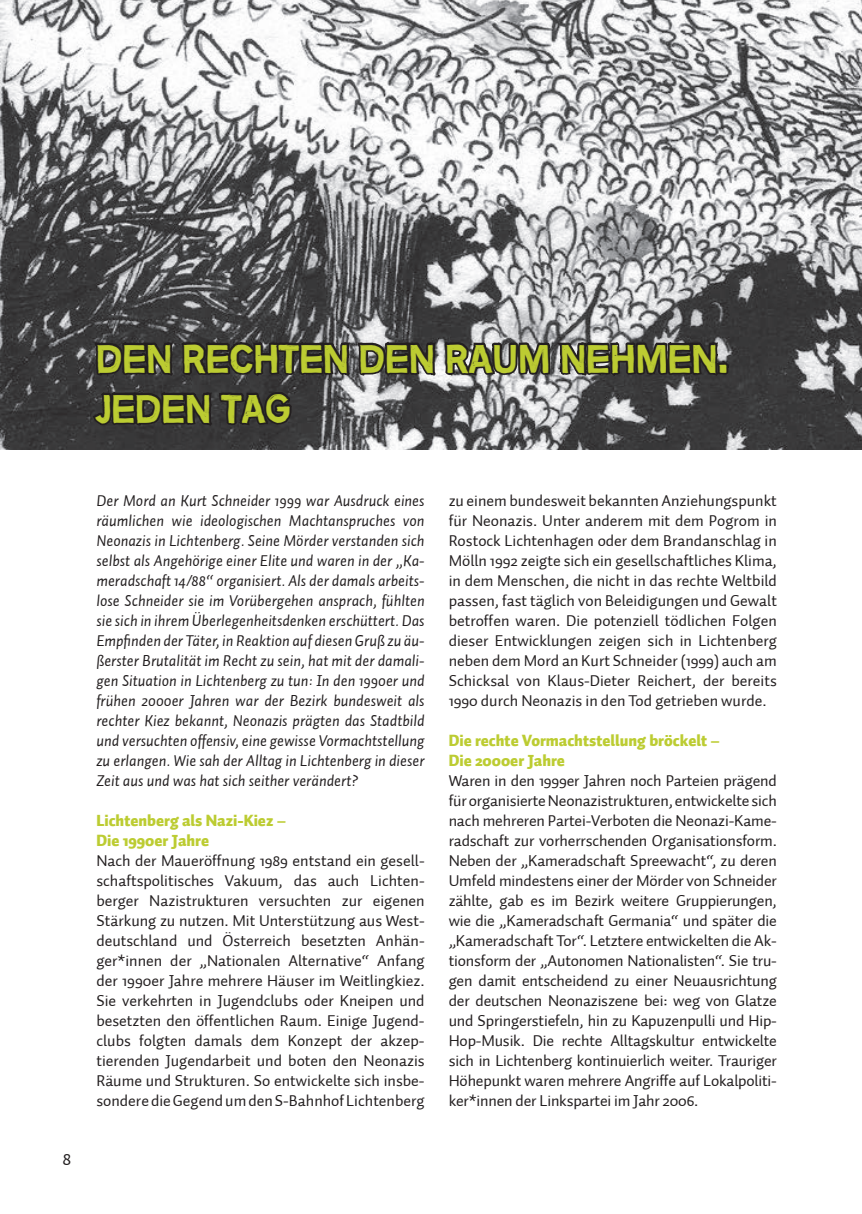
<style>
.page{position:relative;width:862px;height:1214px;background:#fff}
.page>*{position:absolute;margin:0;border:0;box-sizing:border-box;transform-origin:0 0}
.t1{font:40px/50px "No more lies";color:#bccc32}
.t2{font:18px "Auto 1";color:#231f20}
.t3{font:16px/20px "Auto 1";color:#231f20;text-align:justify}
.t4{font:italic 16px/20px "Auto 1";color:#231f20;text-align:justify}
.t5{font:900 16px/20px "Auto 1";color:#bccc32}
</style>
<div class="page">
<img style="left:0;top:0;width:862px;height:449px">
<svg style="left:443px;top:195px;width:287px;height:255px;background:#858586"></svg>
<svg style="left:90px;top:195px;width:347px;height:255px;background:#555556"></svg>
<h1 class="t1" style="left:96px;top:335px;width:633px">DEN RECHTEN DEN RAUM NEHMEN.<br>JEDEN TAG</h1>
<p class="t2" style="left:62px;top:1147px;width:10px">8</p>
<p class="t4" style="left:96px;top:490px;width:330px">Der Mord an Kurt Schneider 1999 war Ausdruck eines räumlichen wie ideologischen Machtanspruches von Neonazis in Lichtenberg. Seine Mörder verstanden sich selbst als Angehörige einer Elite und waren in der „Ka&shy;meradschaft 14/88“ organisiert. Als der damals arbeits&shy;lose Schneider sie im Vorübergehen ansprach, fühlten sie sich in ihrem Überlegenheitsdenken erschüttert. Das Empfinden der Täter, in Reaktion auf diesen Gruß zu äu&shy;ßerster Brutalität im Recht zu sein, hat mit der damali&shy;gen Situation in Lichtenberg zu tun: In den 1990er und frühen 2000er Jahren war der Bezirk bundesweit als rechter Kiez bekannt, Neonazis prägten das Stadtbild und versuchten offensiv, eine gewisse Vormachtstellung zu erlangen. Wie sah der Alltag in Lichtenberg in dieser Zeit aus und was hat sich seither verändert?</p>
<p class="t5" style="left:96px;top:811px;width:191px">Lichtenberg als Nazi-Kiez –<br>Die 1990er Jahre</p>
<p class="t3" style="left:96px;top:850px;width:330px">Nach der Maueröffnung 1989 entstand ein gesell&shy;schaftspolitisches Vakuum, das auch Lichten&shy;berger Nazistrukturen versuchten zur eigenen Stärkung zu nutzen. Mit Unterstützung aus West&shy;deutschland und Österreich besetzten Anhän&shy;ger*innen der „Nationalen Alternative“ Anfang der 1990er Jahre mehrere Häuser im Weitlingkiez.<br>Sie verkehrten in Jugendclubs oder Kneipen und besetzten den öffentlichen Raum. Einige Jugend&shy;clubs folgten damals dem Konzept der akzep&shy;tierenden Jugendarbeit und boten den Neonazis Räume und Strukturen. So entwickelte sich insbe&shy;sondere die Gegend um den S-Bahnhof Lichtenberg</p>
<p class="t3" style="left:449px;top:490px;width:330px">zu einem bundesweit bekannten Anziehungspunkt für Neonazis. Unter anderem mit dem Pogrom in Rostock Lichtenhagen oder dem Brandanschlag in Mölln 1992 zeigte sich ein gesellschaftliches Klima, in dem Menschen, die nicht in das rechte Weltbild passen, fast täglich von Beleidigungen und Gewalt betroffen waren. Die potenziell tödlichen Folgen dieser Entwicklungen zeigen sich in Lichtenberg neben dem Mord an Kurt Schneider (1999) auch am Schicksal von Klaus-Dieter Reichert, der bereits 1990 durch Neonazis in den Tod getrieben wurde.</p>
<p class="t5" style="left:449px;top:731px;width:273px">Die rechte Vormachtstellung bröckelt –<br>Die 2000er Jahre</p>
<p class="t3" style="left:449px;top:770px;width:330px">Waren in den 1999er Jahren noch Parteien prägend für organisierte Neonazistrukturen, entwickelte sich nach mehreren Partei-Verboten die Neonazi-Kame&shy;radschaft zur vorherrschenden Organisationsform.<br>Neben der „Kameradschaft Spreewacht“, zu deren Umfeld mindestens einer der Mörder von Schneider zählte, gab es im Bezirk weitere Gruppierungen, wie die „Kameradschaft Germania“ und später die „Kameradschaft Tor“. Letztere entwickelten die Ak&shy;tionsform der „Autonomen Nationalisten“. Sie tru&shy;gen damit entscheidend zu einer Neuausrichtung der deutschen Neonaziszene bei: weg von Glatze und Springerstiefeln, hin zu Kapuzenpulli und Hip-Hop-Musik. Die rechte Alltagskultur entwickelte sich in Lichtenberg kontinuierlich weiter. Trauriger Höhepunkt waren mehrere Angriffe auf Lokalpoliti&shy;ker*innen der Linkspartei im Jahr 2006.</p>
</div>
